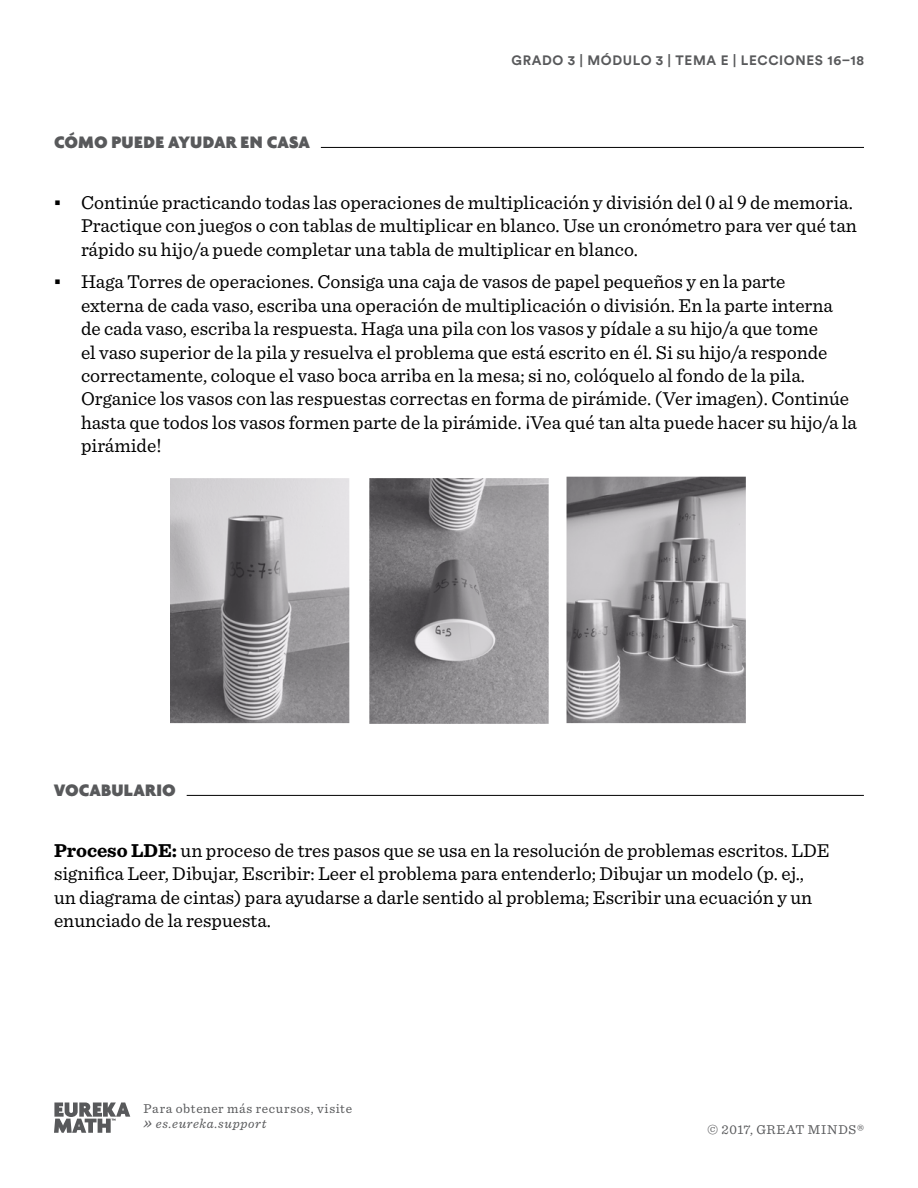
<style>
.page{position:relative;width:918px;height:1188px;background:#fff}
.page>*{position:absolute;margin:0;border:0;box-sizing:border-box;transform-origin:0 0}
.t1{font:19.5px/23.4px "Sentinel";color:#000}
.t2{font:900 18px "Agenda";letter-spacing:.01em;color:#58595b}
.t3{font:13.5px/14.2px "Sentinel";letter-spacing:.05em;color:#58595b}
.t4{font:700 13.5px "Circular Std";letter-spacing:.045em;color:#58595b}
.s1{font-family:"Calibri"}
.s2{font-family:"Times New Roman"}
.s3{font-weight:700}
.s4{font-style:italic;font-size:18px}
.s5{font-style:italic}
</style>
<div class="page">
<hr style="left:187px;top:795px;width:677px;height:1px;background:#000">
<hr style="left:321px;top:147px;width:543px;height:1px;background:#000">
<img style="left:170px;top:476px;width:576px;height:248px">
<svg style="left:54px;top:1103px;width:76px;height:30px"></svg>
<p class="t2" style="left:54px;top:131px;width:257px">CÓMO PUEDE AYUDAR EN CASA</p>
<p class="t4" style="left:512px;top:51px;width:354px">GRADO 3 | MÓDULO 3 | TEMA E | LECCIONES 16–18</p>
<p class="t1" style="left:81px;top:190px;width:777px;text-indent:-27px"><span class="s1">▪</span> Continúe practicando todas las operaciones de multiplicación y división del <span class="s2">0</span> al <span class="s2">9</span> de memoria.<br>Practique con juegos o con tablas de multiplicar en blanco. Use un cronómetro para ver qué tan rápido su hijo/a puede completar una tabla de multiplicar en blanco.</p>
<p class="t1" style="left:81px;top:269px;width:778px;text-indent:-27px"><span class="s1">▪</span> Haga Torres de operaciones. Consiga una caja de vasos de papel pequeños y en la parte<br>externa de cada vaso, escriba una operación de multiplicación o división. En la parte interna de cada vaso, escriba la respuesta. Haga una pila con los vasos y pídale a su hijo/a que tome<br>el vaso superior de la pila y resuelva el problema que está escrito en él. Si su hijo/a responde correctamente, coloque el vaso boca arriba en la mesa; si no, colóquelo al fondo de la pila.<br>Organice los vasos con las respuestas correctas en forma de pirámide. (Ver imagen). Continúe hasta que todos los vasos formen parte de la pirámide. ¡Vea qué tan alta puede hacer su hijo/a la pirámide!</p>
<p class="t2" style="left:54px;top:779px;width:123px">VOCABULARIO</p>
<p class="t1" style="left:54px;top:838px;width:777px"><span class="s3">Proceso LDE:</span> un proceso de tres pasos que se usa en la resolución de problemas escritos. LDE significa Leer, Dibujar, Escribir: Leer el problema para entenderlo; Dibujar un modelo (p. ej., un diagrama de cintas) para ayudarse a darle sentido al problema; Escribir una ecuación y un enunciado de la respuesta.</p>
<p class="t3" style="left:144px;top:1101px;width:210px">Para obtener más recursos, visite <span class="s4">»</span> <span class="s5">es.eureka.support</span></p>
<p class="t3" style="left:708px;top:1121px;width:158px">© 2017, GREAT MINDS®</p>
</div>
